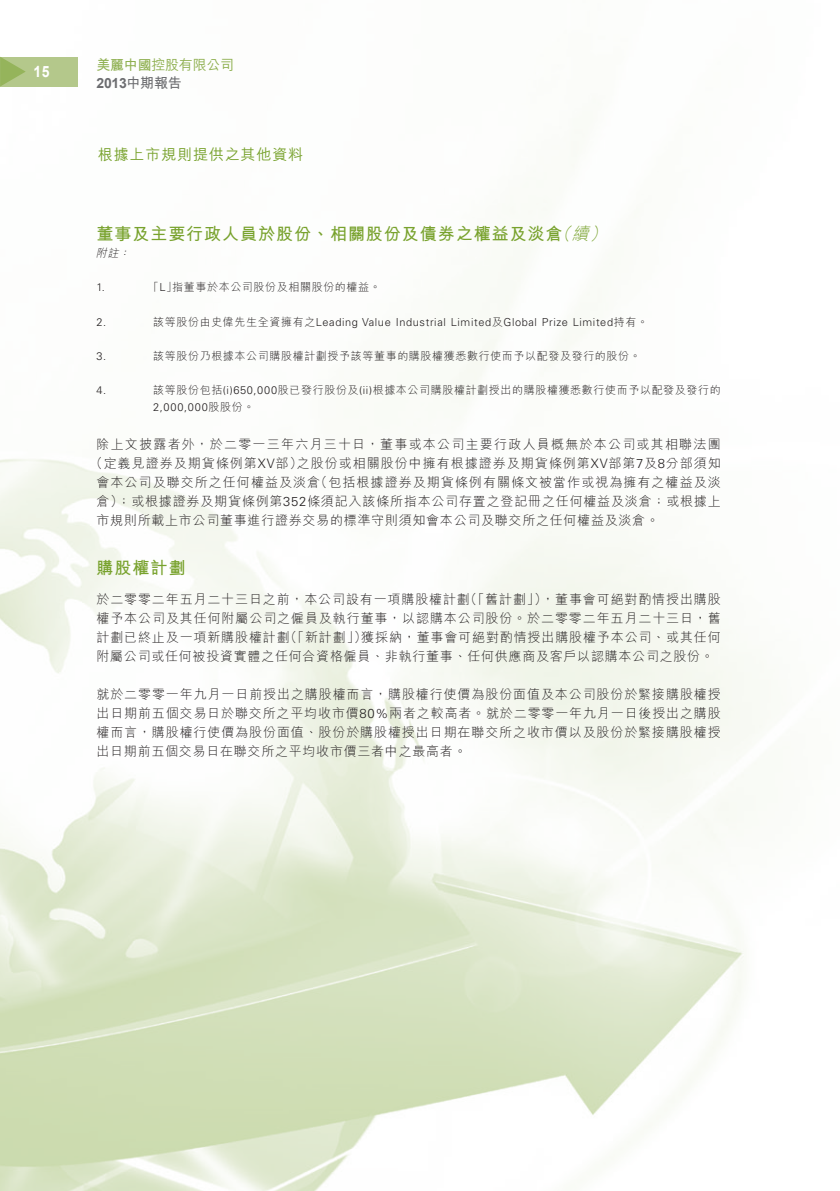
<style>
.page{position:relative;width:840px;height:1191px;background:#fff}
.page>*{position:absolute;margin:0;border:0;box-sizing:border-box;transform-origin:0 0}
.t1{font:700 17px "M Hei HK";letter-spacing:.055em;color:#78a22d}
.t2{font:700 15.6px "Arial";color:#fff;scale:.9 1}
.t3{font:500 15px "M Hei HK";letter-spacing:.055em;color:#78a22d}
.t4{font:500 14px/18px "M Hei HK";letter-spacing:-.02em;color:#8fb051}
.t5{font:300 13px/19px "M Hei HK";letter-spacing:.06em;color:#231f20;text-align:justify}
.t6{font:300 13px "M Hei HK";letter-spacing:.08em;color:#231f20}
.t7{font:300 13px "M Hei HK";letter-spacing:.095em;color:#231f20}
.t8{font:300 11px/17px "M Hei HK";letter-spacing:.055em;color:#231f20}
.t9{font:300 11px "Univers LT Std";letter-spacing:.055em;color:#231f20}
.t10{font:italic 300 11px "M Hei HK";color:#231f20}
.s1{font-weight:700}
.s2{font-family:"Arial";font-weight:700;color:#6c6d70}
.s3{font-weight:700;color:#6c6d70}
.s4{font-weight:300;font-style:italic}
.s5{font-family:"Univers LT Std"}
.s6{font-family:"M Hei HK"}
</style>
<div class="page">
<img style="left:0;top:56px;width:763px;height:1135px">
<div style="left:0;top:57px;width:77px;height:29px;background:#b4c88b"></div>
<svg style="left:0;top:57px;width:26px;height:29px"></svg>
<p class="t2" style="left:33px;top:61px;width:20px">15</p>
<p class="t4" style="left:96px;top:55px;width:139px"><span class="s1">美麗中國</span>控股有限公司<br><span class="s2">2013</span><span class="s3">中期報告</span></p>
<p class="t3" style="left:98px;top:144px;width:207px">根據上市規則提供之其他資料</p>
<p class="t1" style="left:96px;top:222px;width:516px">董事及主要行政人員於股份、相關股份及債券之權益及淡倉<span class="s4">（續）</span></p>
<p class="t10" style="left:96px;top:246px;width:39px">附註：</p>
<p class="t9" style="left:96px;top:281px;width:10px">1.</p>
<p class="t8" style="left:148px;top:278px;width:234px">「<span class="s5">L</span>」指董事於本公司股份及相關股份的權益。</p>
<p class="t9" style="left:96px;top:315px;width:11px">2.</p>
<p class="t9" style="left:153px;top:315px;width:496px"><span class="s6">該等股份由史偉先生全資擁有之</span>Leading Value Industrial Limited<span class="s6">及</span>Global Prize Limited<span class="s6">持有。</span></p>
<p class="t9" style="left:96px;top:349px;width:11px">3.</p>
<p class="t8" style="left:153px;top:346px;width:489px">該等股份乃根據本公司購股權計劃授予該等董事的購股權獲悉數行使而予以配發及發行的股份。</p>
<p class="t9" style="left:96px;top:383px;width:11px">4.</p>
<p class="t8" style="left:153px;top:380px;width:568px">該等股份包括<span class="s5">(i)650,000</span>股已發行股份及<span class="s5">(ii)</span>根據本公司購股權計劃授出的購股權獲悉數行使而予以配發及發行的<br><span class="s5">2,000,000</span>股股份。</p>
<p class="t7" style="left:96px;top:434px;width:625px">除上文披露者外，於二零一三年六月三十日，董事或本公司主要行政人員概無於本公司或其相聯法團</p>
<p class="t5" style="left:90px;top:453px;width:632px">（定義見證券及期貨條例第<span class="s5">XV</span>部）之股份或相關股份中擁有根據證券及期貨條例第<span class="s5">XV</span>部第<span class="s5">7</span>及<span class="s5">8</span>分部須知</p>
<p class="t6" style="left:96px;top:472px;width:625px">會本公司及聯交所之任何權益及淡倉（包括根據證券及期貨條例有關條文被當作或視為擁有之權益及淡</p>
<p class="t5" style="left:96px;top:491px;width:625px">倉）；或根據證券及期貨條例第<span class="s5">352</span>條須記入該條所指本公司存置之登記冊之任何權益及淡倉；或根據上</p>
<p class="t5" style="left:96px;top:510px;width:563px">市規則所載上市公司董事進行證券交易的標準守則須知會本公司及聯交所之任何權益及淡倉。</p>
<p class="t1" style="left:96px;top:555px;width:90px">購股權計劃</p>
<p class="t5" style="left:96px;top:589px;width:625px">於二零零二年五月二十三日之前，本公司設有一項購股權計劃（「舊計劃」），董事會可絕對酌情授出購股權予本公司及其任何附屬公司之僱員及執行董事，以認購本公司股份。於二零零二年五月二十三日，舊計劃已終止及一項新購股權計劃（「新計劃」）獲採納，董事會可絕對酌情授出購股權予本公司、或其任何附屬公司或任何被投資實體之任何合資格僱員、非執行董事、任何供應商及客戶以認購本公司之股份。</p>
<p class="t5" style="left:96px;top:684px;width:625px">就於二零零一年九月一日前授出之購股權而言，購股權行使價為股份面值及本公司股份於緊接購股權授出日期前五個交易日於聯交所之平均收市價<span class="s5">80%</span>兩者之較高者。就於二零零一年九月一日後授出之購股權而言，購股權行使價為股份面值、股份於購股權授出日期在聯交所之收市價以及股份於緊接購股權授出日期前五個交易日在聯交所之平均收市價三者中之最高者。</p>
</div>
